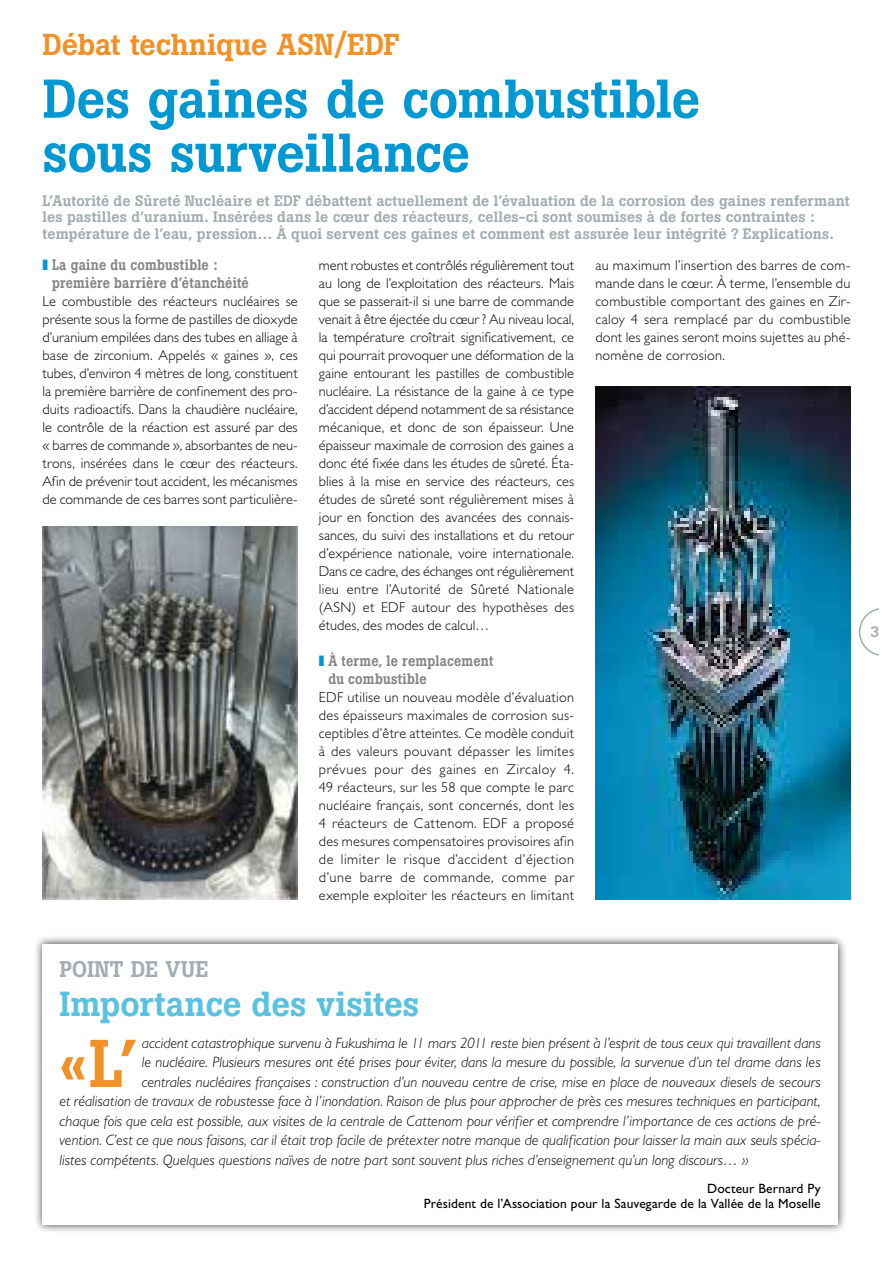
<style>
.page{position:relative;width:893px;height:1263px;background:#fff}
.page>*{position:absolute;margin:0;border:0;box-sizing:border-box;transform-origin:0 0}
.t1{font:500 66.75px "Boton";color:#f19126}
.t2{font:500 54px/54px "Boton";letter-spacing:-.005em;color:#0098d3}
.t3{font:500 34.5px "Boton";color:#59c2e0}
.t4{font:500 30px "Boton";letter-spacing:-.005em;color:#f19126}
.t5{font:500 22.5px "Boton";color:#a1adb3}
.t6{font:italic 300 15px "Gill Sans Std";color:#000}
.t7{font:500 15px/16.5px "Boton";letter-spacing:.01em;color:#a1adb3}
.t8{font:500 15px/18px "Boton";letter-spacing:.015em;color:#858383;scale:.89 1}
.t9{font:300 14.25px/18px "Gill Sans Std";letter-spacing:.015em;color:#000;text-align:justify}
.t10{font:13.5px/15px "Gill Sans Std";letter-spacing:.01em;color:#000;text-align:right}
.s1{color:#0098d3}
</style>
<div class="page">
<svg style="left:859px;top:608px;width:20px;height:48px"></svg>
<div style="left:34px;top:935px;width:813px;height:299px;background:#000;opacity:.75"></div>
<div style="left:43px;top:944px;width:795px;height:281px;background:#fff"></div>
<img style="left:43px;top:527px;width:255px;height:372px">
<img style="left:595px;top:387px;width:255px;height:512px">
<h3 class="t4" style="left:43px;top:27px;width:359px">Débat technique ASN/EDF</h3>
<h2 class="t2" style="left:43px;top:72px;width:659px">Des gaines de combustible sous surveillance</h2>
<p class="t7" style="left:43px;top:193px;width:809px">L’Autorité de Sûreté Nucléaire et EDF débattent actuellement de l’évaluation de la corrosion des gaines renfermant les pastilles d’uranium. Insérées dans le cœur des réacteurs, celles-ci sont soumises à de fortes contraintes : température de l’eau, pression… À quoi servent ces gaines et comment est assurée leur intégrité ? Explications.</p>
<p class="t8" style="left:52px;top:256px;width:223px;text-indent:-10px"><span class="s1">❚</span> La gaine du combustible : première barrière d’étanchéité</p>
<p class="t9" style="left:43px;top:292px;width:257px">Le combustible des réacteurs nucléaires se présente sous la forme de pastilles de dioxyde d’uranium empilées dans des tubes en alliage à base de zirconium. Appelés « gaines », ces tubes, d’environ 4 mètres de long, constituent la première barrière de confinement des pro&shy;duits radioactifs. Dans la chaudière nucléaire, le contrôle de la réaction est assuré par des « barres de commande », absorbantes de neu&shy;trons, insérées dans le cœur des réacteurs.<br>Afin de prévenir tout accident, les mécanismes de commande de ces barres sont particulière-</p>
<p class="t9" style="left:319px;top:256px;width:257px">ment robustes et contrôlés régulièrement tout au long de l’exploitation des réacteurs. Mais que se passerait-il si une barre de commande venait à être éjectée du cœur ? Au niveau local, la température croîtrait significativement, ce qui pourrait provoquer une déformation de la gaine entourant les pastilles de combustible nucléaire. La résistance de la gaine à ce type d’accident dépend notamment de sa résistance mécanique, et donc de son épaisseur. Une épaisseur maximale de corrosion des gaines a donc été fixée dans les études de sûreté. Éta&shy;blies à la mise en service des réacteurs, ces études de sûreté sont régulièrement mises à jour en fonction des avancées des connais&shy;sances, du suivi des installations et du retour d’expérience nationale, voire internationale.<br>Dans ce cadre, des échanges ont régulièrement lieu entre l’Autorité de Sûreté Nationale (ASN) et EDF autour des hypothèses des études, des modes de calcul…</p>
<p class="t8" style="left:328px;top:652px;width:187px;text-indent:-10px"><span class="s1">❚</span> À terme, le remplacement du combustible</p>
<p class="t9" style="left:319px;top:688px;width:257px">EDF utilise un nouveau modèle d’évaluation des épaisseurs maximales de corrosion sus&shy;ceptibles d’être atteintes. Ce modèle conduit à des valeurs pouvant dépasser les limites prévues pour des gaines en Zircaloy 4.<br>49 réacteurs, sur les 58 que compte le parc nucléaire français, sont concernés, dont les 4 réacteurs de Cattenom. EDF a proposé des mesures compensatoires provisoires afin de limiter le risque d’accident d’éjection d’une barre de commande, comme par exemple exploiter les réacteurs en limitant</p>
<p class="t9" style="left:595px;top:256px;width:257px">au maximum l’insertion des barres de com&shy;mande dans le cœur. À terme, l’ensemble du combustible comportant des gaines en Zir&shy;caloy 4 sera remplacé par du combustible dont les gaines seront moins sujettes au phé&shy;nomène de corrosion.</p>
<p class="t7" style="left:870px;top:624px;width:11px">3</p>
<h3 class="t5" style="left:60px;top:956px;width:27px">Point</h3>
<h3 class="t5" style="left:131px;top:956px;width:65px">de vue</h3>
<h3 class="t3" style="left:60px;top:983px;width:361px">Importance des visites</h3>
<h1 class="t1" style="left:60px;top:1024px;width:81px">«L’</h1>
<p class="t6" style="left:142px;top:1034px;width:680px">accident catastrophique survenu à Fukushima le 11 mars 2011 reste bien présent à l’esprit de tous ceux qui travaillent dans</p>
<p class="t6" style="left:142px;top:1054px;width:680px">le nucléaire. Plusieurs mesures ont été prises pour éviter, dans la mesure du possible, la survenue d’un tel drame dans les</p>
<p class="t6" style="left:142px;top:1073px;width:680px">centrales nucléaires françaises : construction d’un nouveau centre de crise, mise en place de nouveaux diesels de secours</p>
<p class="t6" style="left:60px;top:1093px;width:763px">et réalisation de travaux de robustesse face à l’inondation. Raison de plus pour approcher de près ces mesures techniques en participant,</p>
<p class="t6" style="left:60px;top:1112px;width:763px">chaque fois que cela est possible, aux visites de la centrale de Cattenom pour vérifier et comprendre l’importance de ces actions de pré-</p>
<p class="t6" style="left:60px;top:1132px;width:763px">vention. C’est ce que nous faisons, car il était trop facile de prétexter notre manque de qualification pour laisser la main aux seuls spécia-</p>
<p class="t6" style="left:60px;top:1151px;width:691px">listes compétents. Quelques questions naïves de notre part sont souvent plus riches d’enseignement qu’un long discours… »</p>
<p class="t10" style="left:424px;top:1181px;width:398px">Docteur Bernard Py<br>Président de l’Association pour la Sauvegarde de la Vallée de la Moselle</p>
</div>
